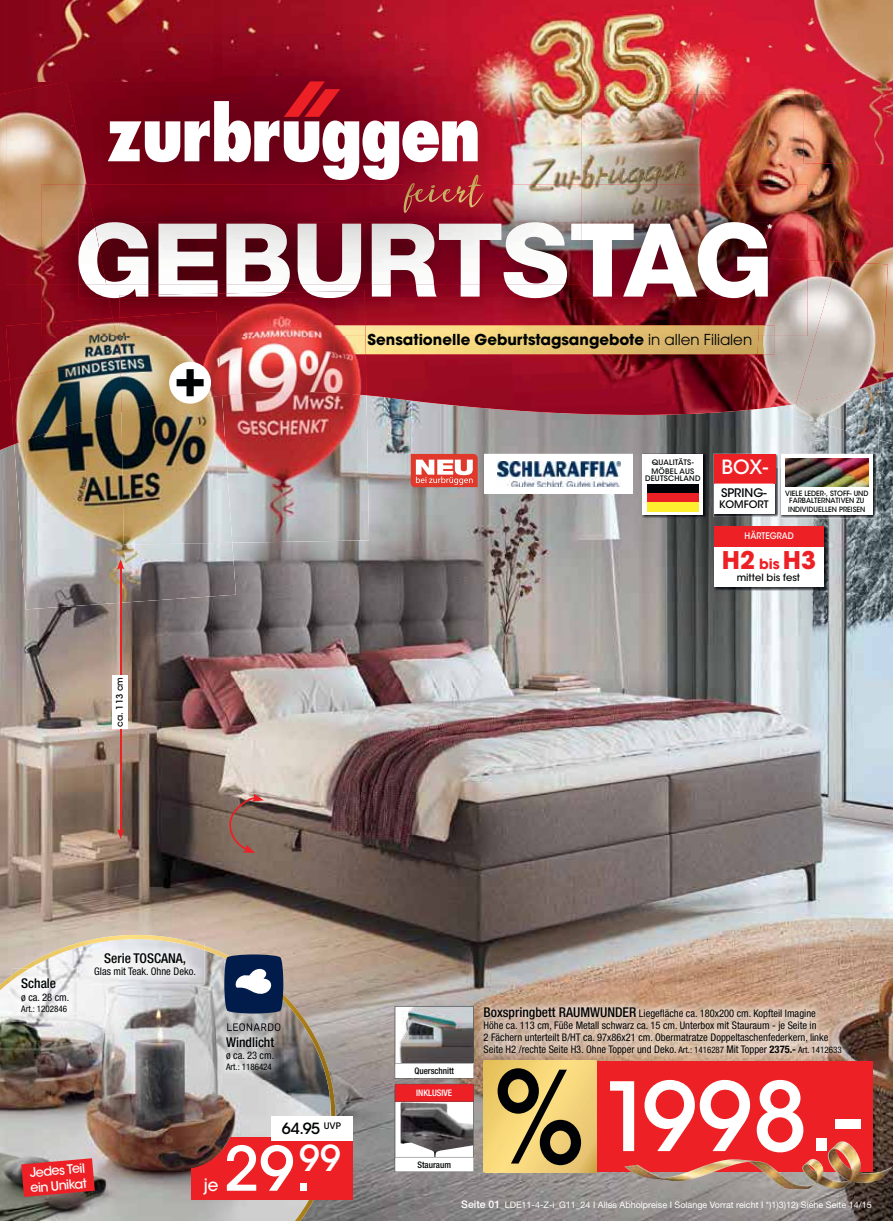
<style>
.page{position:relative;width:893px;height:1221px;background:#fff}
.page>*{position:absolute;margin:0;border:0;box-sizing:border-box;transform-origin:0 0}
.t1{font:800 102.15px "Helvetica Neue LT Pro";letter-spacing:-.02em;color:#fff}
.t2{font:500 94.35px "ITC Avant Garde Std";color:#fff}
.t3{font:500 60.75px "ITC Avant Garde Std";color:#fff}
.t4{font:700 24.3px "ITC Avant Garde Std";color:#ed2025}
.t5{font:500 19.5px "ITC Avant Garde Std";color:#fff}
.t6{font:500 16.95px "ITC Avant Garde Std";color:#fff}
.t7{font:500 15.3px "ITC Avant Garde Std";color:#000304}
.t8{font:700 15px "ITC Avant Garde Std";color:#000304}
.t9{font:15px "ITC Avant Garde Std";color:#000104}
.t10{font:700 15px "ITC Avant Garde Std";letter-spacing:.25em;color:#000104}
.t11{font:15px "ITC Avant Garde Std";color:#000304}
.t12{font:700 14.1px "ITC Avant Garde Std";color:#ed2025}
.t13{font:500 condensed 13.5px "Helvetica Neue LT Pro";color:#000304}
.t14{font:500 12.75px/15.3px "ITC Avant Garde Std";color:#fff}
.t15{font:800 12.45px "Helvetica Neue LT Pro";color:#fff}
.t16{font:500 11.7px "ITC Avant Garde Std";color:#000304}
.t17{font:condensed 10.5px/12px "Helvetica Neue LT Pro";color:#000304}
.t18{font:500 10.35px "ITC Avant Garde Std";color:#000304}
.t19{font:500 9.9px "ITC Avant Garde Std";color:#000304}
.t20{font:9px "Helvetica Neue LT Pro";color:#fff}
.t21{font:condensed 9px "Helvetica Neue LT Pro";color:#000304}
.t22{font:500 condensed 9px "Helvetica Neue LT Pro";color:#000304}
.t23{font:500 condensed 9px "Helvetica Neue LT Pro";color:#fff}
.t24{font:500 9px "ITC Avant Garde Std";color:#fff;scale:.92 1}
.t25{font:500 9px "ITC Avant Garde Std";color:#000304}
.t26{font:500 7.5px/8.2px "ITC Avant Garde Std";letter-spacing:.025em;color:#000304}
.t27{font:500 7.2px/7.5px "ITC Avant Garde Std";color:#000304;text-align:center;scale:.96 1}
.s1{color:#000104}
.s2{font-weight:400;color:#000104}
.s3{font-weight:700}
.s4{color:#000304}
.s5{font-size:24.3px}
.s6{font-weight:500;font-size:13.5px}
.s7{font-size:9px}
.s8{font-weight:500;font-size:10.5px}
</style>
<div class="page">
<img style="left:0;top:463px;width:893px;height:757px">
<img style="left:474px;top:996px;width:377px;height:67px">
<img style="left:0;top:0;width:893px;height:450px">
<img style="left:0;top:93px;width:41px;height:288px">
<img style="left:367px;top:336px;width:388px;height:18px">
<img style="left:879px;top:381px;width:14px;height:63px">
<img style="left:837px;top:208px;width:56px;height:173px">
<img style="left:752px;top:403px;width:127px;height:70px">
<img style="left:755px;top:260px;width:82px;height:149px">
<img style="left:793px;top:381px;width:89px;height:59px">
<img style="left:796px;top:261px;width:92px;height:142px">
<img style="left:654px;top:0;width:149px;height:94px">
<img style="left:120px;top:298px;width:639px;height:38px">
<img style="left:368px;top:333px;width:102px;height:3px">
<img style="left:113px;top:298px;width:7px;height:20px">
<img style="left:41px;top:285px;width:72px;height:33px">
<img style="left:582px;top:185px;width:226px;height:73px">
<img style="left:475px;top:333px;width:254px;height:3px">
<img style="left:731px;top:333px;width:20px;height:3px">
<img style="left:759px;top:258px;width:49px;height:78px">
<img style="left:758px;top:325px;width:16px;height:11px">
<img style="left:109px;top:222px;width:659px;height:76px">
<img style="left:78px;top:285px;width:31px;height:13px">
<img style="left:760px;top:258px;width:8px;height:40px">
<img style="left:6px;top:0;width:576px;height:185px">
<img style="left:6px;top:81px;width:81px;height:204px">
<img style="left:28px;top:0;width:185px;height:81px">
<img style="left:223px;top:0;width:223px;height:76px">
<img style="left:94px;top:185px;width:488px;height:37px">
<img style="left:41px;top:185px;width:53px;height:100px">
<img style="left:106px;top:222px;width:476px;height:63px">
<img style="left:78px;top:222px;width:28px;height:63px">
<img style="left:404px;top:175px;width:80px;height:38px">
<img style="left:410px;top:183px;width:34px;height:2px">
<img style="left:404px;top:185px;width:40px;height:28px">
<svg style="left:108px;top:81px;width:370px;height:99px"></svg>
<img style="left:803px;top:0;width:90px;height:165px">
<img style="left:232px;top:392px;width:137px;height:150px">
<img style="left:222px;top:336px;width:145px;height:59px">
<img style="left:334px;top:325px;width:32px;height:29px">
<img style="left:119px;top:291px;width:246px;height:7px">
<img style="left:14px;top:412px;width:222px;height:197px">
<img style="left:10px;top:380px;width:111px;height:64px">
<img style="left:6px;top:323px;width:114px;height:57px">
<img style="left:116px;top:318px;width:4px;height:18px">
<img style="left:41px;top:318px;width:75px;height:18px">
<img style="left:121px;top:395px;width:111px;height:149px">
<img style="left:120px;top:336px;width:102px;height:76px">
<img style="left:120px;top:311px;width:98px;height:25px">
<div style="left:169px;top:362px;width:42px;height:41px;background:#fff;border-radius:50%"></div>
<svg style="left:177px;top:369px;width:27px;height:27px"></svg>
<div style="left:588px;top:1060px;width:285px;height:111px;background:#ed2025"></div>
<svg style="left:484px;top:1060px;width:113px;height:111px;background:#bba25c"></svg>
<img style="left:624px;top:1141px;width:269px;height:49px">
<img style="left:0;top:934px;width:335px;height:286px">
<svg style="left:21px;top:1158px;width:74px;height:38px;background:#da3135"></svg>
<img style="left:217px;top:1027px;width:67px;height:52px">
<img style="left:12px;top:968px;width:66px;height:53px">
<img style="left:12px;top:968px;width:18px;height:12px">
<img style="left:85px;top:950px;width:119px;height:34px">
<img style="left:85px;top:942px;width:119px;height:8px">
<svg style="left:224px;top:954px;width:59px;height:59px"></svg>
<svg style="left:227px;top:1023px;width:53px;height:8px"></svg>
<div style="left:191px;top:1136px;width:162px;height:63px;background:#ed2025"></div>
<div style="left:271px;top:1116px;width:82px;height:24px;background:#fff"></div>
<img style="left:140px;top:1112px;width:95px;height:58px">
<div style="left:484px;top:454px;width:149px;height:39px;background:#fff"></div>
<img style="left:497px;top:461px;width:123px;height:26px">
<img style="left:642px;top:453px;width:64px;height:65px">
<div style="left:643px;top:454px;width:60px;height:60px;background:#fff"></div>
<div style="left:647px;top:484px;width:51px;height:9px;background:#000104"></div>
<div style="left:647px;top:493px;width:51px;height:9px;background:#ed2025"></div>
<div style="left:647px;top:502px;width:51px;height:9px;background:#fdef30"></div>
<img style="left:780px;top:473px;width:96px;height:45px">
<img style="left:780px;top:453px;width:96px;height:20px">
<div style="left:781px;top:454px;width:92px;height:60px;background:#fff"></div>
<img style="left:785px;top:458px;width:83px;height:28px">
<img style="left:713px;top:453px;width:65px;height:64px">
<img style="left:752px;top:453px;width:26px;height:15px">
<div style="left:714px;top:454px;width:61px;height:29px;background:#ed2025"></div>
<svg style="left:715px;top:483px;width:59px;height:30px"></svg>
<svg style="left:411px;top:454px;width:67px;height:33px"></svg>
<svg style="left:395px;top:1005px;width:79px;height:166px"></svg>
<hr style="left:120px;top:567px;width:1px;height:264px;background:#ed2025">
<svg style="left:117px;top:559px;width:7px;height:10px"></svg>
<svg style="left:117px;top:829px;width:7px;height:9px"></svg>
<div style="left:112px;top:675px;width:16px;height:53px;background:#fff"></div>
<img style="left:714px;top:526px;width:114px;height:65px">
<div style="left:714px;top:526px;width:110px;height:61px;background:#fff"></div>
<div style="left:714px;top:526px;width:110px;height:20px;background:#ed2025"></div>
<svg style="left:229px;top:793px;width:35px;height:59px;background:#8c695e"></svg>
<h1 class="t1" style="left:75px;top:201px;width:700px">GEBURTSTAG</h1>
<p class="t15" style="left:767px;top:222px;width:7px">*</p>
<h3 class="t8" style="left:367px;top:331px;width:285px"><span class="s1">S</span>ensa one e e ur s agsange o e <span class="s2">i</span></h3>
<h3 class="t10" style="left:413px;top:331px;width:11px">ti</h3>
<h3 class="t10" style="left:452px;top:331px;width:90px">ll Gb tt</h3>
<h3 class="t9" style="left:609px;top:332px;width:126px"><span class="s3">b t</span> <span class="s4">n a en</span> Fili l</h3>
<h3 class="t9" style="left:675px;top:332px;width:7px">ll</h3>
<h3 class="t11" style="left:720px;top:332px;width:34px">aen</h3>
<p class="t26" style="left:651px;top:459px;width:44px">QUALITÄTS-<br>MÖBEL AUS</p>
<p class="t26" style="left:645px;top:475px;width:57px">DEUTSCHLAND</p>
<h3 class="t5" style="left:721px;top:458px;width:48px">BOX-</h3>
<p class="t16" style="left:721px;top:487px;width:47px">SPRING-</p>
<p class="t18" style="left:719px;top:499px;width:51px">KOMFORT</p>
<p class="t27" style="left:785px;top:490px;width:88px">VIELE LEDER-, STOFF- UND<br>FARBALTERNATIVEN ZU</p>
<p class="t27" style="left:788px;top:505px;width:82px">INDIVIDUELLEN PREISEN</p>
<p class="t25" style="left:115px;top:726px;width:51px;rotate:-90deg">ca. 113 cm</p>
<p class="t24" style="left:745px;top:531px;width:55px">HÄRTEGRAD</p>
<h3 class="t4" style="left:722px;top:546px;width:35px">H2</h3>
<p class="t19" style="left:737px;top:572px;width:65px">mittel bis fest</p>
<h3 class="t12" style="left:759px;top:556px;width:58px">bis <span class="s5">H3</span></h3>
<p class="t13" style="left:21px;top:977px;width:36px">Schale</p>
<p class="t17" style="left:21px;top:992px;width:50px">ø ca. 28 cm.</p>
<p class="t21" style="left:21px;top:1005px;width:47px">Art.: 1202846</p>
<p class="t13" style="left:104px;top:952px;width:83px">Serie TOSCANA,</p>
<p class="t17" style="left:94px;top:966px;width:103px">Glas mit Teak. Ohne Deko.</p>
<p class="t13" style="left:226px;top:1037px;width:50px">Windlicht</p>
<p class="t17" style="left:226px;top:1050px;width:50px">ø ca. 23 cm.</p>
<p class="t21" style="left:226px;top:1063px;width:47px">Art.: 1186424</p>
<p class="t14" style="left:29px;top:1165px;width:58px;rotate:-5deg">Jedes Teil ein Unikat</p>
<h3 class="t6" style="left:203px;top:1176px;width:17px">je</h3>
<h3 class="t7" style="left:282px;top:1121px;width:60px">64.95 <sup>UVP</sup></h3>
<h3 class="t3" style="left:224px;top:1140px;width:119px">29.<sup>99</sup></h3>
<p class="t22" style="left:414px;top:1067px;width:41px">Querschnitt</p>
<p class="t23" style="left:416px;top:1089px;width:37px">INKLUSIVE</p>
<p class="t22" style="left:417px;top:1161px;width:35px">Stauraum</p>
<p class="t17" style="left:484px;top:1008px;width:360px"><span class="s6">Boxspringbett RAUMWUNDER</span> Liegefläche ca. 180x200 cm. Kopfteil Imagine<br>Höhe ca. 113 cm, Füße Metall schwarz ca. 15 cm. Unterbox mit Stauraum - je Seite in<br>2 Fächern unterteilt B/HT ca. 97x86x21 cm. Obermatratze Doppeltaschenfederkern, linke Seite H2 /rechte Seite H3. Ohne Topper und Deko. <span class="s7">Art.: 1416287</span> Mit Topper <span class="s3">2375.-</span> <span class="s7">Art. 1412633</span></p>
<h2 class="t2" style="left:600px;top:1072px;width:263px">1998.-</h2>
<p class="t20" style="left:461px;top:1199px;width:412px"><span class="s8">Seite 01</span>_LDE11-4-Z-i_G11_24 I Alles Abholpreise I Solange Vorrat reicht I *)1)3)12) Siehe Seite 14/15</p>
</div>
